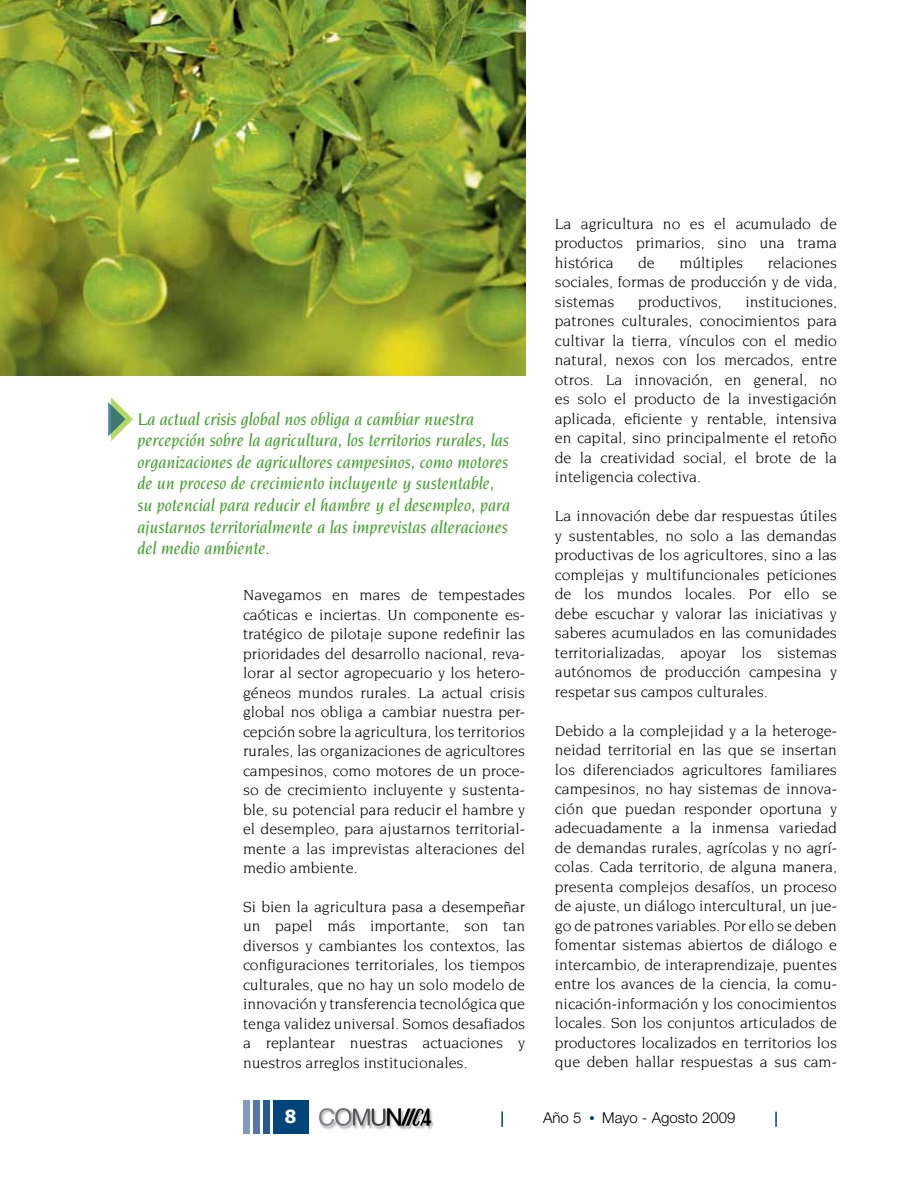
<style>
.page{position:relative;width:918px;height:1188px;background:#fff}
.page>*{position:absolute;margin:0;border:0;box-sizing:border-box;transform-origin:0 0}
.t1{font:italic 500 18px/21.6px "Novarese";color:#50a23d}
.t2{font:700 18px "Tahoma";color:#fff}
.t3{font:15.75px/19.5px "Novarese";color:#000;text-align:justify}
.t4{font:300 15px "Helvetica Neue";color:#000}
</style>
<div class="page">
<img style="left:321px;top:1126px;width:13px;height:3px">
<img style="left:334px;top:1126px;width:17px;height:4px">
<img style="left:351px;top:1126px;width:20px;height:3px">
<img style="left:371px;top:1126px;width:15px;height:4px">
<img style="left:386px;top:1110px;width:48px;height:20px">
<img style="left:400px;top:1126px;width:11px;height:4px">
<img style="left:411px;top:1126px;width:17px;height:4px">
<svg style="left:319px;top:1108px;width:112px;height:18px"></svg>
<div style="left:273px;top:1100px;width:36px;height:34px;background:#00447c"></div>
<div style="left:263px;top:1100px;width:7px;height:34px;background:#225c90"></div>
<div style="left:253px;top:1100px;width:7px;height:34px;background:#5478a6"></div>
<div style="left:243px;top:1100px;width:7px;height:34px;background:#839ac0"></div>
<svg style="left:590px;top:1116px;width:4px;height:4px"></svg>
<svg style="left:501px;top:1111px;width:2px;height:16px"></svg>
<svg style="left:775px;top:1112px;width:2px;height:15px"></svg>
<svg style="left:108px;top:397px;width:25px;height:44px"></svg>
<img style="left:0;top:0;width:525px;height:376px">
<p class="t1" style="left:137px;top:408px;width:374px">La actual crisis global nos obliga a cambiar nuestra percepción sobre la agricultura, los territorios rurales, las organizaciones de agricultores campesinos, como motores de un proceso de crecimiento incluyente y sustentable, su potencial para reducir el hambre y el desempleo, para ajustarnos territorialmente a las imprevistas alteraciones del medio ambiente.</p>
<p class="t3" style="left:243px;top:585px;width:284px">Navegamos en mares de tempestades caóticas e inciertas. Un componente es&shy;tratégico de pilotaje supone redefinir las prioridades del desarrollo nacional, reva&shy;lorar al sector agropecuario y los hetero&shy;géneos mundos rurales. La actual crisis global nos obliga a cambiar nuestra per&shy;cepción sobre la agricultura, los territorios rurales, las organizaciones de agricultores campesinos, como motores de un proce&shy;so de crecimiento incluyente y sustenta&shy;ble, su potencial para reducir el hambre y el desempleo, para ajustarnos territorial&shy;mente a las imprevistas alteraciones del medio ambiente.</p>
<p class="t3" style="left:243px;top:897px;width:284px">Si bien la agricultura pasa a desempeñar un papel más importante, son tan diversos y cambiantes los contextos, las configuraciones territoriales, los tiempos culturales, que no hay un solo modelo de innovación y transferencia tecnológica que tenga validez universal. Somos desafiados a replantear nuestras actuaciones y nuestros arreglos institucionales.</p>
<p class="t3" style="left:555px;top:214px;width:284px">La agricultura no es el acumulado de productos primarios, sino una trama histórica</p>
<p class="t3" style="left:555px;top:253px;width:284px;text-indent:213px">relaciones sociales, formas de producción y de vida, sistemas</p>
<p class="t3" style="left:638px;top:253px;width:18px">de</p>
<p class="t3" style="left:679px;top:253px;width:65px">múltiples</p>
<p class="t3" style="left:638px;top:292px;width:85px">productivos,</p>
<p class="t3" style="left:555px;top:292px;width:284px;text-indent:191px">instituciones, patrones culturales, conocimientos para cultivar la tierra, vínculos con el medio natural, nexos con los mercados, entre otros. La innovación, en general, no es solo el producto de la investigación aplicada, eficiente y rentable, intensiva en capital, sino principalmente el retoño de la creatividad social, el brote de la inteligencia colectiva.</p>
<p class="t3" style="left:555px;top:506px;width:284px">La innovación debe dar respuestas útiles y sustentables, no solo a las demandas productivas de los agricultores, sino a las complejas y multifuncionales peticiones de los mundos locales. Por ello se debe escuchar y valorar las iniciativas y saberes acumulados en las comunidades territorializadas, apoyar los sistemas autónomos de producción campesina y respetar sus campos culturales.</p>
<p class="t3" style="left:555px;top:721px;width:284px">Debido a la complejidad y a la heteroge&shy;neidad territorial en las que se insertan los diferenciados agricultores familiares campesinos, no hay sistemas de innova&shy;ción que puedan responder oportuna y adecuadamente a la inmensa variedad de demandas rurales, agrícolas y no agrí&shy;colas. Cada territorio, de alguna manera, presenta complejos desafíos, un proceso de ajuste, un diálogo intercultural, un jue&shy;go de patrones variables. Por ello se deben fomentar sistemas abiertos de diálogo e intercambio, de interaprendizaje, puentes entre los avances de la ciencia, la comu&shy;nicación-información y los conocimientos locales. Son los conjuntos articulados de productores localizados en territorios los que deben hallar respuestas a sus cam-</p>
<p class="t2" style="left:285px;top:1105px;width:13px">8</p>
<p class="t4" style="left:543px;top:1109px;width:40px">Año 5</p>
<p class="t4" style="left:602px;top:1109px;width:135px">Mayo - Agosto 2009</p>
</div>
